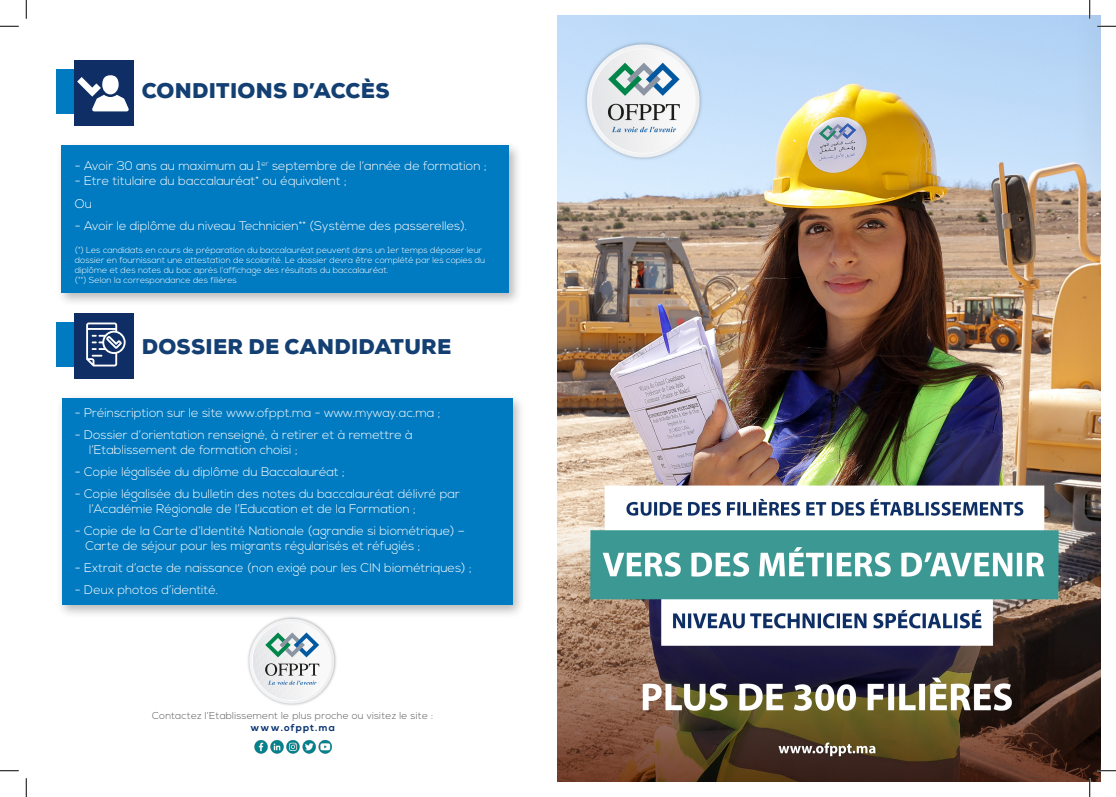
<style>
.page{position:relative;width:1116px;height:797px;background:#fff}
.page>*{position:absolute;margin:0;border:0;box-sizing:border-box;transform-origin:0 0}
.t1{font:900 21.25px "Nexa";letter-spacing:.015em;color:#133f72}
.t2{font:300 12.5px/15px "Nexa";color:#fff}
.t3{font:300 10px "Nexa";letter-spacing:.02em;color:#57585a}
.t4{font:700 10px "Nexa";letter-spacing:.1em;color:#033071}
.t5{font:300 8.75px/10px "Nexa";color:#fff}
</style>
<div class="page">
<div style="left:56px;top:69px;width:66px;height:45px;background:#007ac0"></div>
<div style="left:56px;top:322px;width:66px;height:44px;background:#007ac0"></div>
<div style="left:74px;top:60px;width:60px;height:66px;background:#0f2e65"></div>
<div style="left:74px;top:313px;width:60px;height:65px;background:#0f2e65"></div>
<svg style="left:102px;top:75px;width:17px;height:19px"></svg>
<svg style="left:77px;top:77px;width:52px;height:34px"></svg>
<svg style="left:86px;top:322px;width:40px;height:44px"></svg>
<img style="left:557px;top:16px;width:543px;height:765px">
<img style="left:248px;top:648px;width:88px;height:58px">
<svg style="left:249px;top:641px;width:14px;height:62px"></svg>
<svg style="left:263px;top:619px;width:14px;height:84px"></svg>
<svg style="left:277px;top:618px;width:15px;height:85px"></svg>
<svg style="left:292px;top:618px;width:14px;height:85px"></svg>
<svg style="left:306px;top:619px;width:14px;height:84px"></svg>
<svg style="left:320px;top:641px;width:14px;height:62px"></svg>
<svg style="left:253px;top:622px;width:78px;height:78px"></svg>
<div style="left:56px;top:141px;width:466px;height:166px;background:#231f20;opacity:.32"></div>
<div style="left:62px;top:145px;width:447px;height:148px;background:#007ac0"></div>
<div style="left:56px;top:393px;width:469px;height:225px;background:#231f20;opacity:.32"></div>
<div style="left:62px;top:398px;width:450px;height:206px;background:#007ac0"></div>
<img style="left:254px;top:740px;width:78px;height:14px">
<svg style="left:0;top:25px;width:19px;height:2px"></svg>
<svg style="left:1097px;top:25px;width:18px;height:2px"></svg>
<svg style="left:0;top:770px;width:19px;height:1px"></svg>
<svg style="left:1097px;top:770px;width:18px;height:1px"></svg>
<svg style="left:25px;top:0;width:2px;height:19px"></svg>
<svg style="left:25px;top:778px;width:2px;height:19px"></svg>
<svg style="left:1088px;top:0;width:2px;height:19px"></svg>
<svg style="left:1088px;top:778px;width:2px;height:19px"></svg>
<p class="t1" style="left:142px;top:77px;width:249px">CONDITIONS D’ACCÈS</p>
<p class="t2" style="left:75px;top:159px;width:413px">- Avoir 30 ans au maximum au 1<sup>er</sup> septembre de l’année de formation ;</p>
<p class="t2" style="left:75px;top:174px;width:273px">- Etre titulaire du baccalauréat* ou équivalent ;</p>
<p class="t2" style="left:75px;top:196px;width:19px">Ou</p>
<p class="t2" style="left:75px;top:218px;width:394px">- Avoir le diplôme du niveau Technicien** (Système des passerelles).</p>
<p class="t5" style="left:75px;top:245px;width:412px">(*) Les candidats en cours de préparation du baccalauréat peuvent dans un 1er temps déposer leur dossier en fournissant une attestation de scolarité. Le dossier devra être complété par les copies du diplôme et des notes du bac après l’affichage des résultats du baccalauréat.</p>
<p class="t5" style="left:75px;top:275px;width:164px">(**) Selon la correspondance des filières</p>
<p class="t1" style="left:142px;top:332px;width:311px">DOSSIER DE CANDIDATURE</p>
<p class="t2" style="left:75px;top:405px;width:367px">- Préinscription sur le site www.ofppt.ma - www.myway.ac.ma ;</p>
<p class="t2" style="left:89px;top:428px;width:325px;text-indent:-14px">- Dossier d’orientation renseigné, à retirer et à remettre à l’Etablissement de formation choisi ;</p>
<p class="t2" style="left:75px;top:465px;width:271px">- Copie légalisée du diplôme du Baccalauréat ;</p>
<p class="t2" style="left:89px;top:487px;width:372px;text-indent:-14px">- Copie légalisée du bulletin des notes du baccalauréat délivré par l’Académie Régionale de l’Education et de la Formation ;</p>
<p class="t2" style="left:75px;top:524px;width:391px">- Copie de la Carte d’Identité Nationale (agrandie si biométrique) –</p>
<p class="t2" style="left:85px;top:538px;width:336px">Carte de séjour pour les migrants régularisés et réfugiés ;</p>
<p class="t2" style="left:75px;top:560px;width:398px">- Extrait d’acte de naissance (non exigé pour les CIN biométriques) ;</p>
<p class="t2" style="left:75px;top:583px;width:145px">- Deux photos d’identité.</p>
<p class="t3" style="left:152px;top:710px;width:282px">Contactez l’Etablissement le plus proche ou visitez le site :</p>
<p class="t4" style="left:250px;top:722px;width:86px">www.ofppt.ma</p>
</div>
